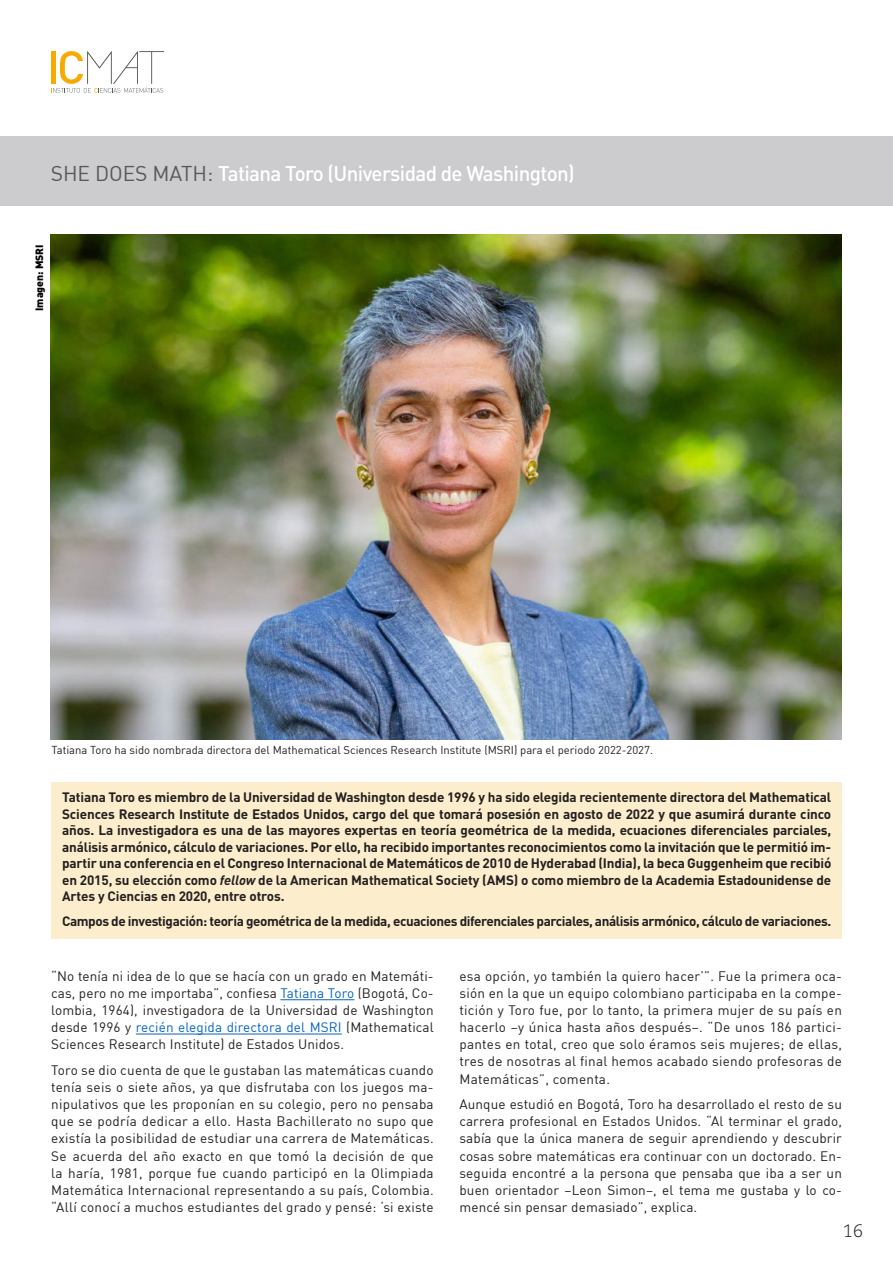
<style>
.page{position:relative;width:893px;height:1263px;background:#fff}
.page>*{position:absolute;margin:0;border:0;box-sizing:border-box;transform-origin:0 0}
.t1{font:21px "DIN Medium Alternate";letter-spacing:-.03em;color:#fff}
.t2{font:300 18px "Caecilia LT Std";color:#231f20}
.t3{font:13.5px/17.1px "DIN";letter-spacing:.01em;color:#231f20;text-align:justify}
.t4{font:700 13.5px/16.5px "DIN";letter-spacing:-.03em;color:#231f20;text-align:justify}
.pregunta_entrevista{font:11.25px "DIN";color:#231f20}
.t5{font:900 10.5px "DIN";color:#000}
.s1{font-family:"DIN";color:#575959}
.s2{font-style:italic}
.s3{color:#0563c1}
</style>
<div class="page">
<svg style="left:51px;top:51px;width:113px;height:42px"></svg>
<div style="left:1px;top:136px;width:892px;height:70px;background:#cccccf"></div>
<div style="left:51px;top:782px;width:790px;height:156px;background:#fcedcc"></div>
<img style="left:51px;top:235px;width:791px;height:504px">
<hr style="left:280px;top:999px;width:74px;height:1px;background:#0563c1">
<hr style="left:136px;top:1034px;width:206px;height:1px;background:#0563c1">
<p class="t1" style="left:51px;top:160px;width:526px"><span class="s1">SHE DOES MATH:</span> Tatiana Toro (Universidad de Washington)</p>
<p class="t5" style="left:32px;top:311px;width:68px;rotate:-90deg">Imagen: MSRI</p>
<p class="pregunta_entrevista" style="left:51px;top:743px;width:603px">Tatiana Toro ha sido nombrada directora del Mathematical Sciences Research Institute (MSRI) para el periodo 2022-2027.</p>
<p class="t4" style="left:62px;top:788px;width:771px">Tatiana Toro es miembro de la Universidad de Washington desde 1996 y ha sido elegida recientemente directora del Mathematical Sciences Research Institute de Estados Unidos, cargo del que tomará posesión en agosto de 2022 y que asumirá durante cinco años. La investigadora es una de las mayores expertas en teoría geométrica de la medida, ecuaciones diferenciales parciales, análisis armónico, cálculo de variaciones. Por ello, ha recibido importantes reconocimientos como la invitación que le permitió im&shy;partir una conferencia en el Congreso Internacional de Matemáticos de 2010 de Hyderabad (India), la beca Guggenheim que recibió en 2015, su elección como <span class="s2">fellow</span> de la American Mathematical Society (AMS) o como miembro de la Academia Estadounidense de Artes y Ciencias en 2020, entre otros.</p>
<p class="t4" style="left:62px;top:912px;width:771px">Campos de investigación: teoría geométrica de la medida, ecuaciones diferenciales parciales, análisis armónico, cálculo de variaciones.</p>
<p class="t3" style="left:51px;top:967px;width:384px">“No tenía ni idea de lo que se hacía con un grado en Matemáti&shy;cas, pero no me importaba”, confiesa <span class="s3">Tatiana Toro</span> (Bogotá, Co&shy;lombia, 1964), investigadora de la Universidad de Washington desde 1996 y <span class="s3">recién elegida directora del MSRI</span> (Mathematical Sciences Research Institute) de Estados Unidos.</p>
<p class="t3" style="left:51px;top:1061px;width:384px">Toro se dio cuenta de que le gustaban las matemáticas cuando tenía seis o siete años, ya que disfrutaba con los juegos ma&shy;nipulativos que les proponían en su colegio, pero no pensaba que se podría dedicar a ello. Hasta Bachillerato no supo que existía la posibilidad de estudiar una carrera de Matemáticas.<br>Se acuerda del año exacto en que tomó la decisión de que la haría, 1981, porque fue cuando participó en la Olimpiada Matemática Internacional representando a su país, Colombia. “Allí conocí a muchos estudiantes del grado y pensé: ‘si existe</p>
<p class="t3" style="left:459px;top:967px;width:384px">esa opción, yo también la quiero hacer’”. Fue la primera oca&shy;sión en la que un equipo colombiano participaba en la compe&shy;tición y Toro fue, por lo tanto, la primera mujer de su país en hacerlo –y única hasta años después–. “De unos 186 partici&shy;pantes en total, creo que solo éramos seis mujeres; de ellas, tres de nosotras al final hemos acabado siendo profesoras de Matemáticas”, comenta.</p>
<p class="t3" style="left:459px;top:1095px;width:384px">Aunque estudió en Bogotá, Toro ha desarrollado el resto de su carrera profesional en Estados Unidos. “Al terminar el grado, sabía que la única manera de seguir aprendiendo y descubrir cosas sobre matemáticas era continuar con un doctorado. En&shy;seguida encontré a la persona que pensaba que iba a ser un buen orientador –Leon Simon–, el tema me gustaba y lo co&shy;mencé sin pensar demasiado”, explica.</p>
<h2 class="t2" style="left:843px;top:1221px;width:22px">16</h2>
</div>
